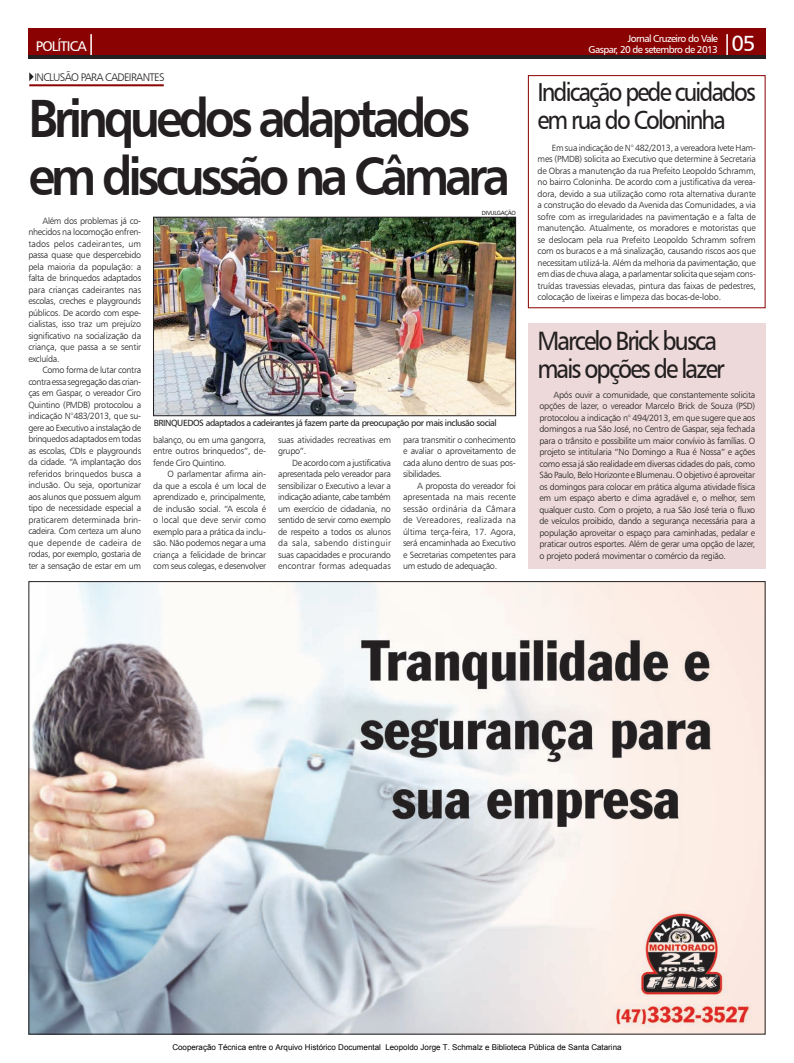
<style>
.page{position:relative;width:794px;height:1063px;background:#fff}
.page>*{position:absolute;margin:0;border:0;box-sizing:border-box;transform-origin:0 0}
.t1{font:54px/58px "Humanist 777 BT Bold B";letter-spacing:-.09em;color:#231f20;scale:.9 1}
.t2{font:26.6px/28px "Humanist 777 BT Roman B";letter-spacing:-.08em;color:#231f20;scale:.9 1}
.t3{font:26px/27.7px "Humanist 777 BT Roman B";letter-spacing:-.08em;color:#231f20;scale:.9 1}
.t4{font:22px "Humanist 777 BT Roman B";color:#fff}
.t5{font:14px "Humanist 777 BT Roman B";letter-spacing:-.06em;color:#fff}
.t6{font:11px "Humanist 777 BT Light B";letter-spacing:-.06em;color:#231f20}
.t7{font:10px/11px "Humanist 777 BT Roman B";letter-spacing:-.06em;color:#fff;text-align:right}
.t8{font:9px/11.5px "Humanist 777 BT Light B";letter-spacing:-.03em;color:#231f20;text-align:justify}
.t9{font:9px "Humanist 777 BT Roman B";letter-spacing:-.05em;color:#231f20}
.t10{font:8px "Arial";color:#000}
.t11{font:6px "Humanist 777 BT Roman B";letter-spacing:-.05em;color:#231f20}
.s1{font-size:22px}
</style>
<div class="page">
<div style="left:528px;top:75px;width:237px;height:233px;border:1px solid #8b0202"></div>
<div style="left:28px;top:29px;width:737px;height:28px;background:#8b0202"></div>
<hr style="left:28px;top:56px;width:737px;height:3px;background:#231f20">
<hr style="left:29px;top:84px;width:135px;height:2px;background:#8b0202">
<svg style="left:29px;top:72px;width:5px;height:9px"></svg>
<img style="left:155px;top:219px;width:359px;height:195px">
<div style="left:153px;top:217px;width:363px;height:199px;border:1px solid #231f20"></div>
<div style="left:528px;top:323px;width:237px;height:245px;background:#edd9d9"></div>
<img style="left:31px;top:583px;width:732px;height:449px">
<h3 class="t5" style="left:36px;top:37px;width:62px">POLÍTICA<span class="s1">|</span></h3>
<h3 class="t4" style="left:722px;top:29px;width:35px">|05</h3>
<p class="t7" style="left:588px;top:32px;width:131px">Jornal Cruzeiro do Vale<br>Gaspar, 20 de setembro de 2013</p>
<p class="t6" style="left:34px;top:70px;width:6px">incl</p>
<p class="t6" style="left:53px;top:70px;width:59px">usão para cadei</p>
<p class="t6" style="left:131px;top:70px;width:29px">rantes</p>
<h1 class="t1" style="left:28px;top:88px;width:537px">Brinquedos adaptados em discussão na Câmara</h1>
<p class="t8" style="left:28px;top:215px;width:114px;text-indent:14px">Além dos problemas já co&shy;nhecidos na locomoção enfren&shy;tados pelos cadeirantes, um passa quase que despercebido pela maioria da população: a falta de brinquedos adaptados para crianças cadeirantes nas escolas, creches e playgrounds públicos. De acordo com espe&shy;cialistas, isso traz um prejuízo significativo na socialização da criança, que passa a se sentir excluída.</p>
<p class="t8" style="left:28px;top:364px;width:114px;text-indent:14px">Como forma de lutar contra contra essa segregação das crian&shy;ças em Gaspar, o vereador Ciro Quintino (PMDB) protocolou a indicação N°483/2013, que su&shy;gere ao Executivo a instalação de brinquedos adaptados em todas as escolas, CDIs e playgrounds da cidade. “A implantação dos referidos brinquedos busca a inclusão. Ou seja, oportunizar aos alunos que possuem algum tipo de necessidade especial a praticarem determinada brin&shy;cadeira. Com certeza um aluno que depende de cadeira de rodas, por exemplo, gostaria de ter a sensação de estar em um</p>
<p class="t11" style="left:482px;top:209px;width:35px">divulgação</p>
<p class="t9" style="left:154px;top:417px;width:344px">BRINQU EDOS adaptados a cadeirantes já fazem parte da preocupação por mais inclusão social</p>
<p class="t8" style="left:153px;top:434px;width:114px">balanço, ou em uma gangorra, entre outros brinquedos”, de&shy;fende Ciro Quintino.</p>
<p class="t8" style="left:153px;top:468px;width:114px;text-indent:14px">O parlamentar afirma ain&shy;da que a escola é um local de aprendizado e, principalmente, de inclusão social. “A escola é o local que deve servir como exemplo para a prática da inclu&shy;são. Não podemos negar a uma criança a felicidade de brincar com seus colegas, e desenvolver</p>
<p class="t8" style="left:278px;top:434px;width:114px">suas atividades recreativas em grupo”.</p>
<p class="t8" style="left:278px;top:457px;width:114px;text-indent:14px">De acordo com a justificativa apresentada pelo vereador para sensibilizar o Executivo a levar a indicação adiante, cabe também um exercício de cidadania, no sentido de servir como exemplo de respeito a todos os alunos da sala, sabendo distinguir suas capacidades e procurando encontrar formas adequadas</p>
<p class="t8" style="left:403px;top:434px;width:114px">para transmitir o conhecimento e avaliar o aproveitamento de cada aluno dentro de suas pos&shy;sibilidades.</p>
<p class="t8" style="left:403px;top:480px;width:114px;text-indent:14px">A proposta do vereador foi apresentada na mais recente sessão ordinária da Câmara de Vereadores, realizada na última terça-feira, 17. Agora, será encaminhada ao Executivo e Secretarias competentes para um estudo de adequação.</p>
<h3 class="t3" style="left:537px;top:78px;width:244px">Indicação pede cuidados em rua do Coloninha</h3>
<p class="t8" style="left:537px;top:142px;width:220px;text-indent:14px">Em sua indicação de N° 482/2013, a vereadora Ivete Ham&shy;mes (PMDB) solicita ao Executivo que determine à Secretaria de Obras a manutenção da rua Prefeito Leopoldo Schramm, no bairro Coloninha. De acordo com a justificativa da verea&shy;dora, devido a sua utilização como rota alternativa durante a construção do elevado da Avenida das Comunidades, a via sofre com as irregularidades na pavimentação e a falta de manutenção. Atualmente, os moradores e motoristas que se deslocam pela rua Prefeito Leopoldo Schramm sofrem com os buracos e a má sinalização, causando riscos aos que necessitam utilizá-la. Além da melhoria da pavimentação, que em dias de chuva alaga, a parlamentar solicita que sejam cons&shy;truídas travessias elevadas, pintura das faixas de pedestres, colocação de lixeiras e limpeza das bocas-de-lobo.</p>
<h2 class="t2" style="left:537px;top:326px;width:210px">Marcelo Brick busca mais opções de lazer</h2>
<p class="t8" style="left:539px;top:389px;width:217px;text-indent:14px">Após ouvir a comunidade, que constantemente solicita opções de lazer, o vereador Marcelo Brick de Souza (PSD) protocolou a indicação n° 494/2013, em que sugere que aos domingos a rua São José, no Centro de Gaspar, seja fechada para o trânsito e possibilite um maior convívio às famílias. O projeto se intitularia “No Domingo a Rua é Nossa” e ações como essa já são realidade em diversas cidades do país, como São Paulo, Belo Horizonte e Blumenau. O objetivo é aproveitar os domingos para colocar em prática alguma atividade física em um espaço aberto e clima agradável e, o melhor, sem qualquer custo. Com o projeto, a rua São José teria o fluxo de veículos proibido, dando a segurança necessária para a população aproveitar o espaço para caminhadas, pedalar e praticar outros esportes. Além de gerar uma opção de lazer, o projeto poderá movimentar o comércio da região.</p>
<p class="t10" style="left:172px;top:1042px;width:451px">Cooperação Técnica entre o Arquivo Histórico Documental Leopoldo Jorge T. Schmalz e Biblioteca Pública de Santa Catarina</p>
</div>
